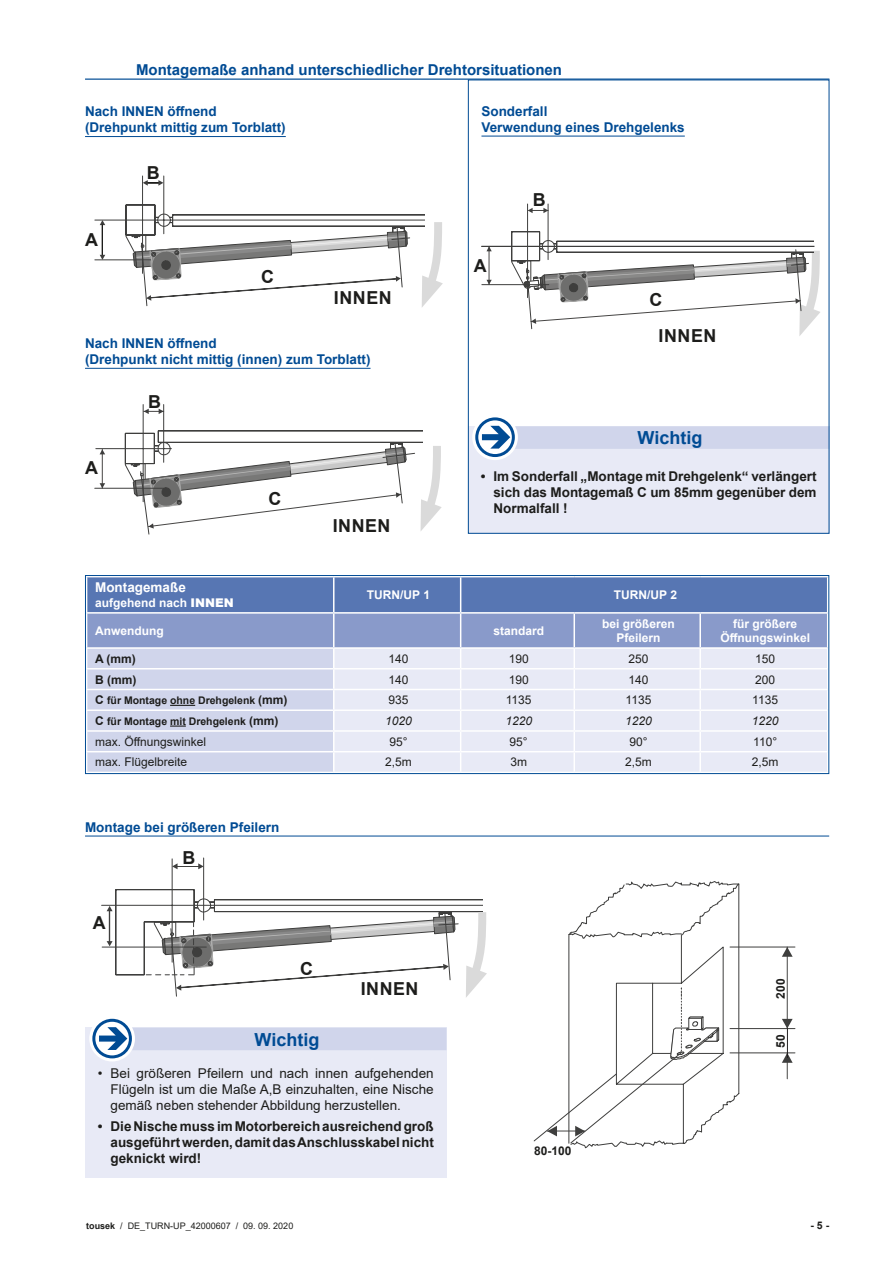
<style>
.page{position:relative;width:893px;height:1263px;background:#fff}
.page>*{position:absolute;margin:0;border:0;box-sizing:border-box;transform-origin:0 0}
.t1{font:700 18px "Arial";color:#004b94}
.t2{font:700 17.85px/35.8px "Arial";letter-spacing:.03em;color:#1d1d1b}
.t3{font:700 15px "Arial";color:#004b94}
.t4{font:700 13.5px/16.2px "Arial";color:#1d1d1b;text-align:justify}
.t5{font:700 13.5px/16.2px "Arial";color:#004b94}
.t6{font:13.5px/16.2px "Arial";color:#1d1d1b;text-align:justify}
.t7{font:700 13.5px "Arial";color:#fff}
.t8{font:12px "Arial";color:#1d1d1b}
.t9{font:700 12px/14.4px "Arial";color:#fff;text-align:center}
.t10{font:700 12px "Arial";color:#1d1d1b}
.t11{font:italic 12px "Arial";color:#1d1d1b}
.t12{font:700 10.5px "Arial";color:#1d1d1b}
.t13{font:9px "Arial";color:#1d1d1b}
.s1{font-weight:900}
.s2{font-size:12px}
.s3{font-weight:700}
</style>
<div class="page">
<div style="left:85px;top:1028px;width:361px;height:150px;background:#e8eaf6"></div>
<div style="left:106px;top:1028px;width:340px;height:22px;background:#d0d5eb"></div>
<svg style="left:91px;top:1017px;width:42px;height:43px"></svg>
<div style="left:89px;top:1016px;width:46px;height:45px;border:3px solid #fff;border-radius:50%"></div>
<div style="left:92px;top:1019px;width:40px;height:39px;border:3px solid #004b94;border-radius:50%"></div>
<svg style="left:99px;top:1027px;width:28px;height:23px"></svg>
<div style="left:468px;top:426px;width:361px;height:108px;background:#e8eaf6"></div>
<div style="left:489px;top:426px;width:340px;height:23px;background:#d0d5eb"></div>
<svg style="left:474px;top:416px;width:42px;height:43px"></svg>
<div style="left:472px;top:414px;width:46px;height:46px;border:3px solid #fff;border-radius:50%"></div>
<div style="left:475px;top:417px;width:40px;height:40px;border:3px solid #004b94;border-radius:50%"></div>
<svg style="left:482px;top:426px;width:28px;height:23px"></svg>
<hr style="left:85px;top:79px;width:744px;height:1px;background:#004b94">
<hr style="left:481px;top:136px;width:204px;height:1px;background:#004b94">
<hr style="left:203px;top:858px;width:1px;height:62px;background:#3e3e3d">
<hr style="left:102px;top:905px;width:381px;height:1px;background:#3e3e3d">
<hr style="left:102px;top:947px;width:104px;height:1px;background:#3e3e3d">
<hr style="left:172px;top:859px;width:1px;height:103px;background:#3e3e3d">
<svg style="left:172px;top:863px;width:32px;height:6px"></svg>
<svg style="left:107px;top:889px;width:380px;height:108px"></svg>
<svg style="left:481px;top:203px;width:339px;height:133px"></svg>
<hr style="left:95px;top:488px;width:69px;height:1px;background:#3e3e3d">
<hr style="left:102px;top:449px;width:1px;height:39px;background:#464544">
<svg style="left:100px;top:449px;width:5px;height:5px"></svg>
<svg style="left:100px;top:483px;width:5px;height:5px"></svg>
<svg style="left:144px;top:409px;width:19px;height:5px"></svg>
<svg style="left:125px;top:430px;width:317px;height:105px"></svg>
<hr style="left:96px;top:448px;width:75px;height:1px;background:#3e3e3d">
<hr style="left:163px;top:404px;width:1px;height:58px;background:#3e3e3d">
<hr style="left:143px;top:404px;width:1px;height:98px;background:#3e3e3d">
<svg style="left:94px;top:175px;width:349px;height:132px"></svg>
<svg style="left:568px;top:881px;width:172px;height:268px"></svg>
<hr style="left:730px;top:1028px;width:65px;height:1px;background:#3e3e3d">
<hr style="left:730px;top:1052px;width:65px;height:1px;background:#3e3e3d">
<hr style="left:730px;top:947px;width:65px;height:1px;background:#3e3e3d">
<hr style="left:787px;top:947px;width:1px;height:81px;background:#464544">
<svg style="left:782px;top:1019px;width:11px;height:9px"></svg>
<svg style="left:782px;top:947px;width:11px;height:10px"></svg>
<svg style="left:782px;top:1053px;width:11px;height:26px"></svg>
<svg style="left:533px;top:988px;width:187px;height:155px"></svg>
<hr style="left:787px;top:1028px;width:1px;height:30px;background:#232020">
<hr style="left:85px;top:136px;width:201px;height:1px;background:#004b94">
<hr style="left:85px;top:368px;width:286px;height:1px;background:#004b94">
<hr style="left:85px;top:836px;width:744px;height:1px;background:#004b94">
<svg style="left:87px;top:577px;width:740px;height:195px;background:#bac4e0"></svg>
<div style="left:85px;top:575px;width:744px;height:199px;border:1px solid #004b94"></div>
<p class="t3" style="left:136px;top:59px;width:427px">Montagemaße anhand unterschiedlicher Drehtorsituationen</p>
<p class="t5" style="left:481px;top:103px;width:205px">Sonderfall<br>Verwendung eines Drehgelenks</p>
<p class="t5" style="left:85px;top:103px;width:202px">Nach INNEN öffnend (Drehpunkt mittig zum Torblatt)</p>
<h2 class="t2" style="left:85px;top:222px;width:14px">A</h2>
<h2 class="t2" style="left:147px;top:155px;width:14px">B</h2>
<h2 class="t2" style="left:261px;top:259px;width:14px">C</h2>
<h2 class="t2" style="left:334px;top:280px;width:59px">INNEN</h2>
<p class="t5" style="left:85px;top:335px;width:287px">Nach INNEN öffnend<br>(Drehpunkt nicht mittig (innen) zum Torblatt)</p>
<h2 class="t2" style="left:85px;top:450px;width:14px">A</h2>
<h2 class="t2" style="left:148px;top:384px;width:14px">B</h2>
<h2 class="t2" style="left:269px;top:480px;width:14px">C</h2>
<h2 class="t2" style="left:333px;top:508px;width:59px">INNEN</h2>
<h2 class="t2" style="left:474px;top:248px;width:14px">A</h2>
<h2 class="t2" style="left:533px;top:182px;width:14px">B</h2>
<h2 class="t2" style="left:658px;top:282px;width:60px;text-indent:-9px">C<br>INNEN</h2>
<h1 class="t1" style="left:637px;top:425px;width:66px">Wichtig</h1>
<p class="t4" style="left:493px;top:468px;width:325px;text-indent:-13px">• Im Sonderfall „Montage mit Drehgelenk“ verlängert sich das Montagemaß C um 85mm gegenüber dem Normalfall !</p>
<p class="t7" style="left:95px;top:578px;width:92px">Montagemaße</p>
<p class="t9" style="left:95px;top:596px;width:140px">aufgehend nach <span class="s1">INNEN</span></p>
<p class="t9" style="left:367px;top:588px;width:65px">TURN/UP 1</p>
<p class="t9" style="left:614px;top:588px;width:65px">TURN/UP 2</p>
<p class="t9" style="left:95px;top:623px;width:70px">Anwendung</p>
<p class="t9" style="left:493px;top:623px;width:52px">standard</p>
<p class="t9" style="left:602px;top:616px;width:74px">bei größeren<br>Pfeilern</p>
<p class="t9" style="left:720px;top:616px;width:91px">für größere<br>Öffnungswinkel</p>
<p class="t10" style="left:95px;top:650px;width:42px">A (mm)</p>
<p class="t8" style="left:388px;top:650px;width:22px">140</p>
<p class="t8" style="left:509px;top:650px;width:22px">190</p>
<p class="t8" style="left:628px;top:650px;width:22px">250</p>
<p class="t8" style="left:755px;top:650px;width:22px">150</p>
<p class="t10" style="left:95px;top:671px;width:43px">B (mm)</p>
<p class="t8" style="left:388px;top:671px;width:22px">140</p>
<p class="t8" style="left:509px;top:671px;width:22px">190</p>
<p class="t8" style="left:628px;top:671px;width:22px">140</p>
<p class="t8" style="left:755px;top:671px;width:22px">200</p>
<p class="t12" style="left:95px;top:693px;width:194px"><span class="s2">C</span> für Montage ohne Drehgelenk <span class="s2">(mm)</span></p>
<p class="t8" style="left:388px;top:692px;width:22px">935</p>
<p class="t8" style="left:506px;top:692px;width:27px">1135</p>
<p class="t8" style="left:626px;top:692px;width:27px">1135</p>
<p class="t8" style="left:752px;top:692px;width:27px">1135</p>
<p class="t12" style="left:95px;top:714px;width:185px"><span class="s2">C</span> für Montage mit Drehgelenk <span class="s2">(mm)</span></p>
<p class="t11" style="left:385px;top:713px;width:28px">1020</p>
<p class="t11" style="left:505px;top:713px;width:28px">1220</p>
<p class="t11" style="left:625px;top:713px;width:28px">1220</p>
<p class="t11" style="left:752px;top:713px;width:28px">1220</p>
<p class="t8" style="left:95px;top:733px;width:113px">max. Öffnungswinkel</p>
<p class="t8" style="left:389px;top:733px;width:20px">95°</p>
<p class="t8" style="left:510px;top:733px;width:20px">95°</p>
<p class="t8" style="left:629px;top:733px;width:20px">90°</p>
<p class="t8" style="left:753px;top:733px;width:25px">110°</p>
<p class="t8" style="left:95px;top:754px;width:94px">max. Flügelbreite</p>
<p class="t8" style="left:385px;top:754px;width:28px">2,5m</p>
<p class="t8" style="left:510px;top:754px;width:18px">3m</p>
<p class="t8" style="left:625px;top:754px;width:28px">2,5m</p>
<p class="t8" style="left:752px;top:754px;width:28px">2,5m</p>
<p class="t5" style="left:85px;top:819px;width:196px">Montage bei größeren Pfeilern</p>
<h2 class="t2" style="left:93px;top:905px;width:14px">A</h2>
<h2 class="t2" style="left:183px;top:839px;width:14px">B</h2>
<h2 class="t2" style="left:300px;top:950px;width:14px">C</h2>
<h2 class="t2" style="left:361px;top:971px;width:59px">INNEN</h2>
<h1 class="t1" style="left:255px;top:1026px;width:66px">Wichtig</h1>
<p class="t6" style="left:111px;top:1065px;width:325px;text-indent:-13px">• Bei größeren Pfeilern und nach innen aufgehenden Flügeln ist um die Maße A,B einzuhalten, eine Nische gemäß neben stehender Abbildung herzustellen.</p>
<p class="t4" style="left:111px;top:1118px;width:325px;text-indent:-13px">• Die Nische muss im Motorbereich ausreichend groß ausgeführt werden, damit das Anschlusskabel nicht geknickt wird!</p>
<p class="t10" style="left:534px;top:1142px;width:39px">80-100</p>
<p class="t10" style="left:772px;top:999px;width:22px;rotate:-90deg">200</p>
<p class="t10" style="left:772px;top:1048px;width:15px;rotate:-90deg">50</p>
<p class="t13" style="left:86px;top:1219px;width:209px"><span class="s3">tousek</span> / DE_TURN-UP_42000607 / 09. 09. 2020</p>
<p class="t12" style="left:810px;top:1218px;width:20px">- 5 -</p>
</div>
